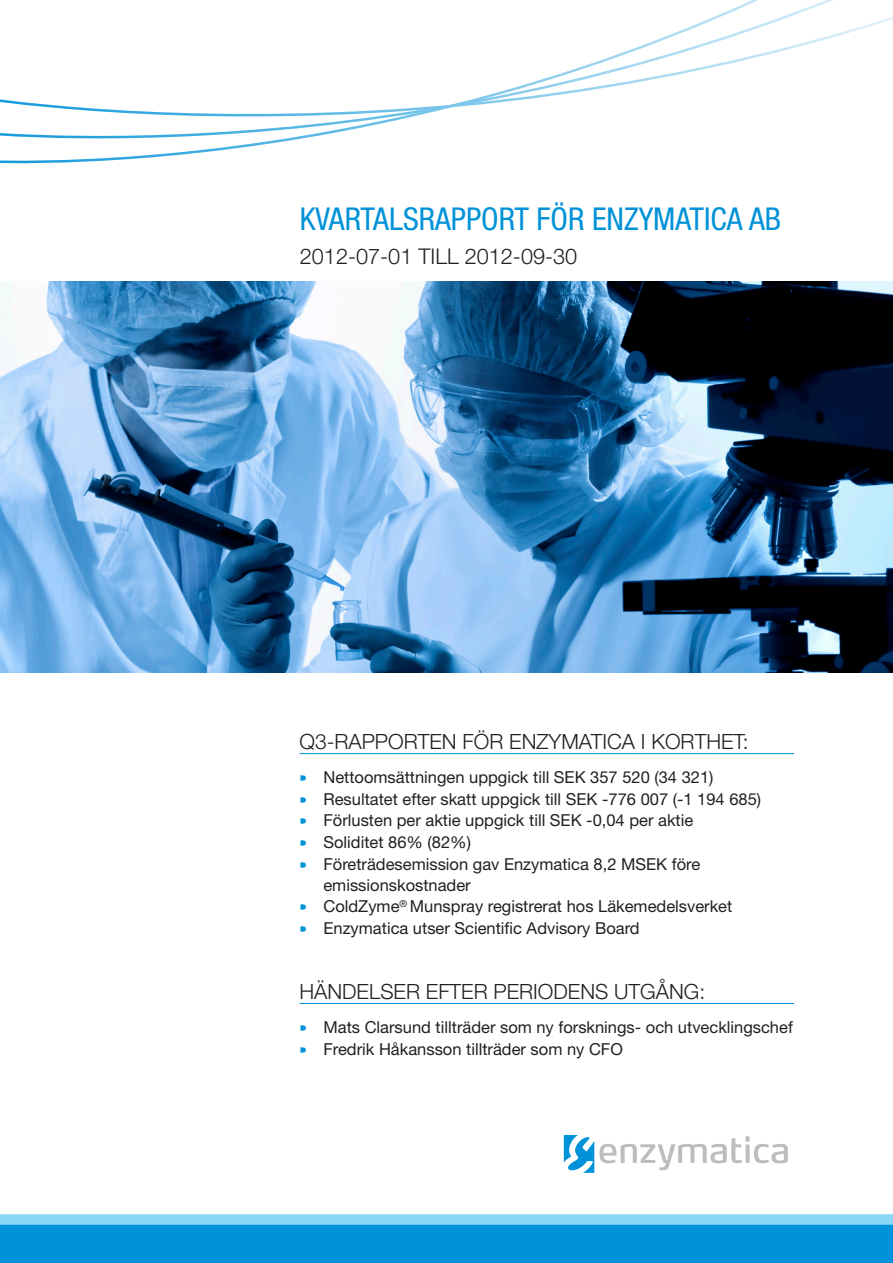
<style>
.page{position:relative;width:893px;height:1263px;background:#fff}
.page>*{position:absolute;margin:0;border:0;box-sizing:border-box;transform-origin:0 0}
.t1{font:condensed 31.5px "Helvetica Neue LT Std";color:#0092d8}
.t2{font:300 21.75px "Helvetica Neue LT Std";color:#231f20}
.t3{font:300 21px "Helvetica Neue LT Std";color:#231f20}
.t4{font:16.5px/21px "Helvetica Neue LT Std";color:#231f20}
.s1{font-family:"Agenda";font-size:18px;color:#0092d8}
</style>
<div class="page">
<div style="left:0;top:1222px;width:893px;height:41px;background:#0092d8"></div>
<div style="left:0;top:1214px;width:893px;height:11px;background:#89d6f7"></div>
<svg style="left:564px;top:1135px;width:224px;height:38px"></svg>
<img style="left:0;top:281px;width:893px;height:392px">
<svg style="left:0;top:0;width:893px;height:164px"></svg>
<hr style="left:299px;top:753px;width:495px;height:1px;background:#0092d8">
<hr style="left:299px;top:1003px;width:495px;height:1px;background:#0092d8">
<p class="t1" style="left:300px;top:201px;width:483px">KVARTALSRAPPORT FÖR ENZYMATICA AB</p>
<p class="t2" style="left:300px;top:243px;width:279px">2012-07-01 TILL 2012-09-30</p>
<p class="t3" style="left:299px;top:729px;width:451px">Q3-RAPPORTEN FÖR ENZYMATICA I KORTHET:</p>
<p class="t4" style="left:299px;top:767px;width:416px"><span class="s1">•</span> Nettoomsättningen uppgick till SEK 357 520 (34 321)</p>
<p class="t4" style="left:299px;top:788px;width:463px"><span class="s1">•</span> Resultatet efter skatt uppgick till SEK -776 007 (-1 194 685)</p>
<p class="t4" style="left:299px;top:810px;width:395px"><span class="s1">•</span> Förlusten per aktie uppgick till SEK -0,04 per aktie</p>
<p class="t4" style="left:299px;top:831px;width:173px"><span class="s1">•</span> Soliditet 86% (82%)</p>
<p class="t4" style="left:323px;top:853px;width:378px;text-indent:-24px"><span class="s1">•</span> Företrädesemission gav Enzymatica 8,2 MSEK före emissionskostnader</p>
<p class="t4" style="left:299px;top:896px;width:434px"><span class="s1">•</span> ColdZyme<sup>®</sup> Munspray registrerat hos Läkemedelsverket</p>
<p class="t4" style="left:299px;top:917px;width:342px"><span class="s1">•</span> Enzymatica utser Scientific Advisory Board</p>
<p class="t3" style="left:299px;top:978px;width:407px">HÄNDELSER EFTER PERIODENS UTGÅNG:</p>
<p class="t4" style="left:299px;top:1016px;width:495px"><span class="s1">•</span> Mats Clarsund tillträder som ny forsknings- och utvecklingschef</p>
<p class="t4" style="left:299px;top:1038px;width:325px"><span class="s1">•</span> Fredrik Håkansson tillträder som ny CFO</p>
</div>
